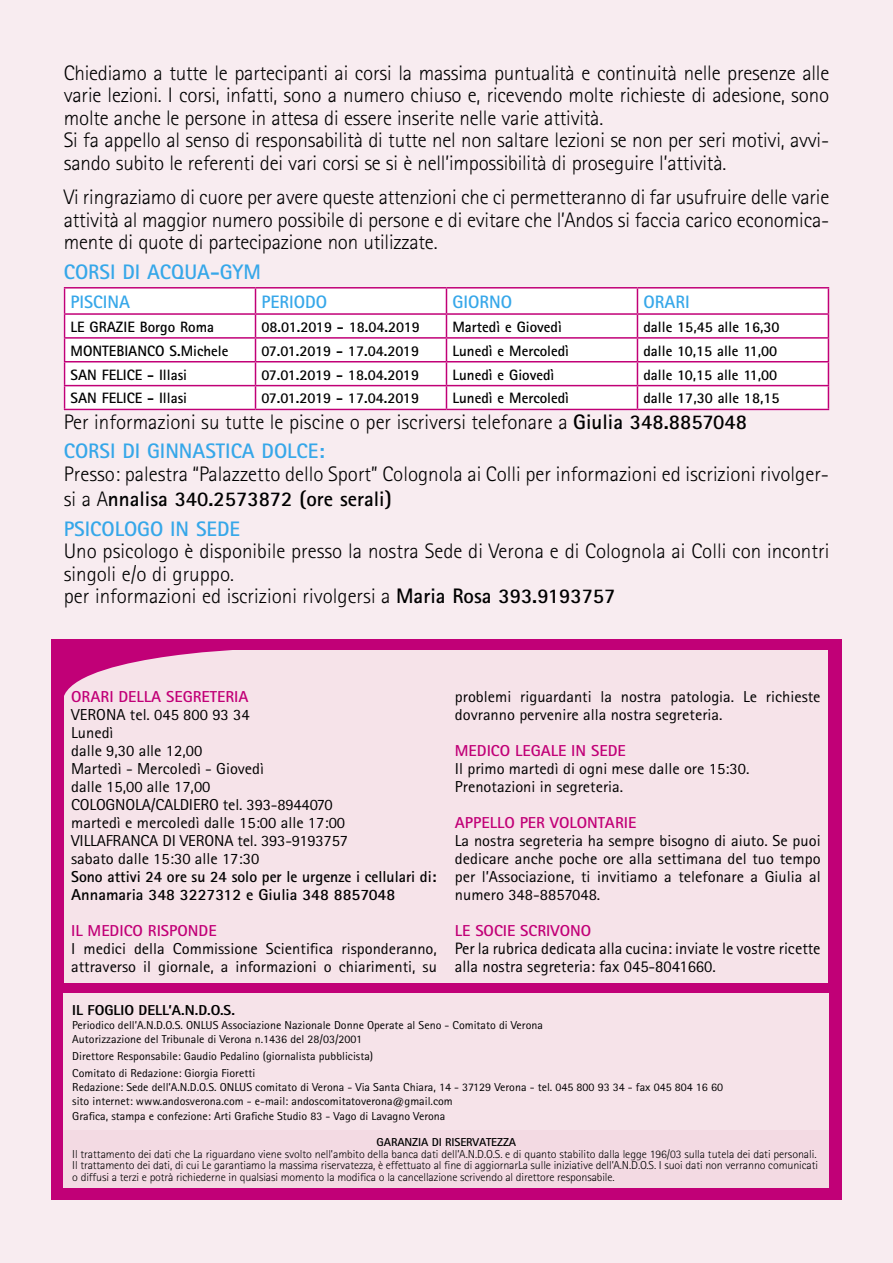
<style>
.page{position:relative;width:893px;height:1263px;background:#f8ecf0}
.page>*{position:absolute;margin:0;border:0;box-sizing:border-box;transform-origin:0 0}
.t1{font:300 21px/22.5px "Rotis Sans Serif";letter-spacing:-.01em;color:#000}
.t2{font:700 21px "Rotis Sans Serif";color:#36a7e9}
.t3{font:700 18px "Rotis Sans Serif";color:#36a7e9}
.t4{font:16.5px/18px "Rotis Sans Serif";color:#000}
.t5{font:15.9px/18px "Rotis Sans Serif";color:#000;scale:1.04 1}
.t6{font:700 15.9px "Rotis Sans Serif";color:#c10077;scale:1.04 1}
.t7{font:700 15.9px/18px "Rotis Sans Serif";color:#000}
.t8{font:700 15px "Rotis Sans Serif";color:#000}
.t9{font:800 14.4px "Rotis Sans Serif";color:#000;scale:1.04 1}
.t10{font:11.55px/14.1px "Rotis Sans Serif";color:#000;scale:1.04 1}
.t11{font:300 11.55px/11.6px "Rotis Sans Serif";letter-spacing:-.01em;color:#000;scale:1.04 1}
.t12{font:700 11.55px "Rotis Sans Serif";letter-spacing:-.01em;color:#000;scale:1.04 1}
.s1{font-weight:700}
.s2{font-weight:700;color:#36a7e9}
</style>
<div class="page">
<div style="left:64px;top:287px;width:765px;height:123px;background:#fff"></div>
<hr style="left:255px;top:287px;width:191px;height:2px;background:#c10077">
<hr style="left:255px;top:313px;width:191px;height:2px;background:#c10077">
<hr style="left:255px;top:337px;width:191px;height:2px;background:#c10077">
<hr style="left:255px;top:361px;width:191px;height:1px;background:#c10077">
<hr style="left:255px;top:385px;width:191px;height:1px;background:#c10077">
<hr style="left:255px;top:409px;width:191px;height:1px;background:#c10077">
<hr style="left:446px;top:287px;width:191px;height:2px;background:#c10077">
<hr style="left:446px;top:313px;width:191px;height:2px;background:#c10077">
<hr style="left:446px;top:337px;width:191px;height:2px;background:#c10077">
<hr style="left:446px;top:361px;width:191px;height:1px;background:#c10077">
<hr style="left:446px;top:385px;width:191px;height:1px;background:#c10077">
<svg style="left:446px;top:289px;width:1px;height:120px"></svg>
<hr style="left:446px;top:409px;width:191px;height:1px;background:#c10077">
<hr style="left:637px;top:287px;width:192px;height:2px;background:#c10077">
<hr style="left:637px;top:313px;width:192px;height:2px;background:#c10077">
<hr style="left:637px;top:337px;width:192px;height:2px;background:#c10077">
<hr style="left:637px;top:361px;width:192px;height:1px;background:#c10077">
<hr style="left:637px;top:385px;width:192px;height:1px;background:#c10077">
<svg style="left:637px;top:289px;width:1px;height:120px"></svg>
<svg style="left:828px;top:289px;width:1px;height:120px"></svg>
<hr style="left:637px;top:409px;width:192px;height:1px;background:#c10077">
<hr style="left:64px;top:287px;width:191px;height:2px;background:#c10077">
<hr style="left:64px;top:313px;width:191px;height:2px;background:#c10077">
<hr style="left:64px;top:337px;width:191px;height:2px;background:#c10077">
<hr style="left:64px;top:361px;width:191px;height:1px;background:#c10077">
<hr style="left:64px;top:385px;width:191px;height:1px;background:#c10077">
<svg style="left:64px;top:289px;width:1px;height:120px"></svg>
<svg style="left:255px;top:289px;width:1px;height:120px"></svg>
<hr style="left:64px;top:409px;width:191px;height:1px;background:#c10077">
<div style="left:51px;top:639px;width:790px;height:560px;background:#c10077"></div>
<div style="left:64px;top:993px;width:765px;height:137px;background:#f6e3e9"></div>
<div style="left:64px;top:1130px;width:765px;height:58px;background:#f3dae3"></div>
<div style="left:64px;top:650px;width:764px;height:333px;background:#f6e3e9"></div>
<svg style="left:64px;top:650px;width:168px;height:46px"></svg>
<p class="t1" style="left:64px;top:61px;width:767px">Chiediamo a tutte le partecipanti ai corsi la massima puntualità e continuità nelle presenze alle varie lezioni. I corsi, infatti, sono a numero chiuso e, ricevendo molte richieste di adesione, sono molte anche le persone in attesa di essere inserite nelle varie attività.<br>Si fa appello al senso di responsabilità di tutte nel non saltare lezioni se non per seri motivi, avvi&shy;sando subito le referenti dei vari corsi se si è nell’impossibilità di proseguire l’attività.</p>
<p class="t1" style="left:64px;top:186px;width:767px;text-align:justify">Vi ringraziamo di cuore per avere queste attenzioni che ci permetteranno di far usufruire delle varie attività al maggior numero possibile di persone e di evitare che l’Andos si faccia carico economica&shy;mente di quote di partecipazione non utilizzate.</p>
<p class="t2" style="left:64px;top:259px;width:199px">CORSI DI ACQUA-GYM</p>
<p class="t3" style="left:71px;top:291px;width:61px">PISCINA</p>
<p class="t3" style="left:261px;top:291px;width:67px">PERIODO</p>
<p class="t3" style="left:452px;top:291px;width:61px">GIORNO</p>
<p class="t3" style="left:643px;top:291px;width:48px">ORARI</p>
<p class="t8" style="left:71px;top:317px;width:145px">LE GRAZIE Borgo Roma</p>
<p class="t8" style="left:261px;top:317px;width:160px">08.01.2019 - 18.04.2019</p>
<p class="t8" style="left:452px;top:317px;width:111px">Martedì e Giovedì</p>
<p class="t8" style="left:643px;top:317px;width:138px">dalle 15,45 alle 16,30</p>
<p class="t8" style="left:71px;top:341px;width:159px">MONTEBIANCO S.Michele</p>
<p class="t8" style="left:261px;top:341px;width:159px">07.01.2019 - 17.04.2019</p>
<p class="t8" style="left:452px;top:341px;width:118px">Lunedì e Mercoledì</p>
<p class="t8" style="left:643px;top:341px;width:135px">dalle 10,15 alle 11,00</p>
<p class="t8" style="left:71px;top:365px;width:118px">SAN FELICE - Illasi</p>
<p class="t8" style="left:261px;top:365px;width:159px">07.01.2019 - 18.04.2019</p>
<p class="t8" style="left:452px;top:365px;width:103px">Lunedì e Giovedì</p>
<p class="t8" style="left:643px;top:365px;width:135px">dalle 10,15 alle 11,00</p>
<p class="t8" style="left:71px;top:389px;width:118px">SAN FELICE - Illasi</p>
<p class="t8" style="left:261px;top:389px;width:159px">07.01.2019 - 17.04.2019</p>
<p class="t8" style="left:452px;top:389px;width:118px">Lunedì e Mercoledì</p>
<p class="t8" style="left:643px;top:389px;width:138px">dalle 17,30 alle 18,15</p>
<p class="t1" style="left:64px;top:407px;width:685px;line-height:29.7px">Per informazioni su tutte le piscine o per iscriversi telefonare a <span class="s1">Giulia 348.8857048<br></span><span class="s2">CORSI DI GINNASTICA DOLCE:</span></p>
<p class="t1" style="left:64px;top:461px;width:767px;line-height:25.2px">Presso: palestra “Palazzetto dello Sport” Colognola ai Colli per informazioni ed iscrizioni rivolger&shy;si a A<span class="s1">nnalisa 340.2573872 (ore serali)</span></p>
<p class="t2" style="left:64px;top:515px;width:178px">PSICOLOGO IN SEDE</p>
<p class="t1" style="left:64px;top:540px;width:767px">Uno psicologo è disponibile presso la nostra Sede di Verona e di Colognola ai Colli con incontri singoli e/o di gruppo.<br>per informazioni ed iscrizioni rivolgersi a <span class="s1">Maria Rosa 393.9193757</span></p>
<p class="t6" style="left:71px;top:687px;width:172px">ORARI DELLA SEGRETERIA</p>
<p class="t5" style="left:71px;top:706px;width:268px">VERONA tel. 045 800 93 34<br>Lunedì<br>dalle 9,30 alle 12,00<br>Martedì - Mercoledì - Giovedì<br>dalle 15,00 alle 17,00<br>COLOGNOLA/CALDIERO tel. 393-8944070 martedì e mercoledì dalle 15:00 alle 17:00<br>VILLAFRANCA DI VERONA tel. 393-9193757 sabato dalle 15:30 alle 17:30</p>
<p class="t7" style="left:71px;top:867px;width:367px">Sono attivi 24 ore su 24 solo per le urgenze i cellulari di:<br>Annamaria 348 3227312 e Giulia 348 8857048</p>
<p class="t6" style="left:71px;top:921px;width:141px">IL MEDICO RISPONDE</p>
<p class="t5" style="left:71px;top:940px;width:353px">I medici della Commissione Scientifica risponderanno, attraverso il giornale, a informazioni o chiarimenti, su</p>
<p class="t5" style="left:455px;top:688px;width:353px">problemi riguardanti la nostra patologia. Le richieste dovranno pervenire alla nostra segreteria.</p>
<p class="t6" style="left:455px;top:741px;width:166px">MEDICO LEGALE IN SEDE</p>
<p class="t5" style="left:455px;top:760px;width:285px">Il primo martedì di ogni mese dalle ore 15:30.<br>Prenotazioni in segreteria.</p>
<p class="t6" style="left:455px;top:813px;width:176px">APPELLO PER VOLONTARIE</p>
<p class="t5" style="left:455px;top:832px;width:353px;text-align:justify">La nostra segreteria ha sempre bisogno di aiuto. Se puoi dedicare anche poche ore alla settimana del tuo tempo per l’Associazione, ti invitiamo a telefonare a Giulia al numero 348-8857048.</p>
<p class="t6" style="left:455px;top:921px;width:133px">LE SOCIE SCRIVONO</p>
<p class="t4" style="left:455px;top:939px;width:367px">Per la rubrica dedicata alla cucina: inviate le vostre ricette alla nostra segreteria: fax 045-8041660.</p>
<p class="t9" style="left:72px;top:1001px;width:158px">IL FOGLIO DELL’A.N.D.O.S.</p>
<p class="t10" style="left:72px;top:1018px;width:454px">Periodico dell’A.N.D.O.S. ONLUS Associazione Nazionale Donne Operate al Seno - Comitato di Verona<br>Autorizzazione del Tribunale di Verona n.1436 del 28/03/2001</p>
<p class="t10" style="left:72px;top:1047px;width:291px;line-height:17.2px">Direttore Responsabile: Gaudio Pedalino (giornalista pubblicista)<br>Comitato di Redazione: Giorgia Fioretti</p>
<p class="t10" style="left:72px;top:1080px;width:627px">Redazione: Sede dell’A.N.D.O.S. ONLUS comitato di Verona - Via Santa Chiara, 14 - 37129 Verona - tel. 045 800 93 34 - fax 045 804 16 60 sito internet: www.andosverona.com - e-mail: andoscomitatoverona@gmail.com<br>Grafica, stampa e confezione: Arti Grafiche Studio 83 - Vago di Lavagno Verona</p>
<p class="t12" style="left:377px;top:1135px;width:136px">GARANZIA DI RISERVATEZZA</p>
<p class="t11" style="left:72px;top:1148px;width:719px">Il trattamento dei dati che La riguardano viene svolto nell’ambito della banca dati dell’A.N.D.O.S. e di quanto stabilito dalla legge 196/03 sulla tutela dei dati personali.<br>Il trattamento dei dati, di cui Le garantiamo la massima riservatezza, è effettuato al fine di aggiornarLa sulle iniziative dell’A.N.D.O.S. I suoi dati non verranno comunicati o diffusi a terzi e potrà richiederne in qualsiasi momento la modifica o la cancellazione scrivendo al direttore responsabile.</p>
</div>
